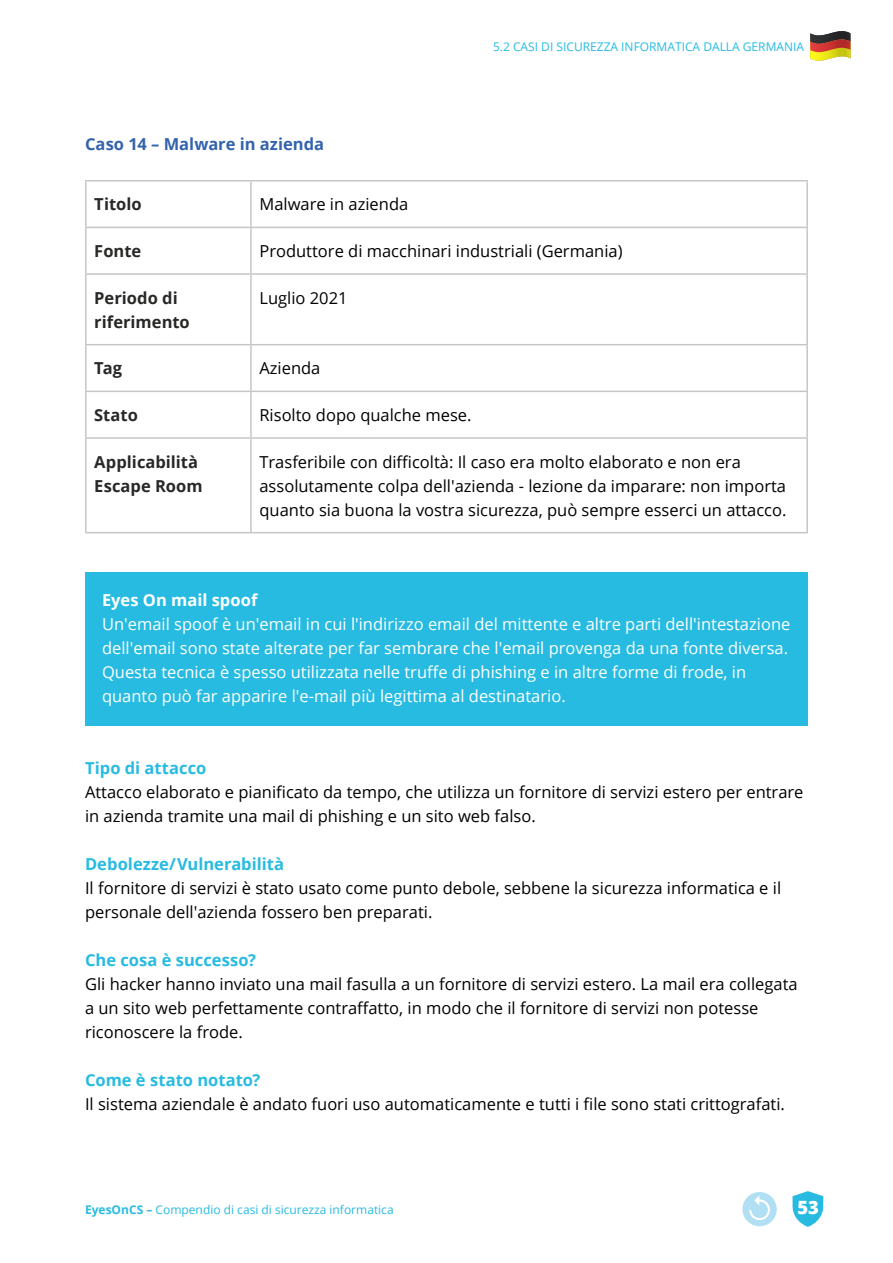
<style>
.page{position:relative;width:893px;height:1263px;background:#fff}
.page>*{position:absolute;margin:0;border:0;box-sizing:border-box;transform-origin:0 0}
.t1{font:800 18.3px "Open Sans";color:#fff}
.t2{font:16.5px/24px "Open Sans";color:#000}
.t3{font:16.5px/24px "Open Sans";color:#fff}
.t4{font:700 16.5px "Open Sans";color:#27bbe2}
.t5{font:700 16.5px/24px "Open Sans";color:#282827}
.t6{font:700 16.5px "Open Sans";color:#3363ac}
.t7{font:700 16.5px "Open Sans";color:#fff}
.t8{font:12px "Open Sans";color:#27bbe2}
.s1{font-weight:700}
</style>
<div class="page">
<div style="left:85px;top:573px;width:723px;height:153px;background:#27bbe2"></div>
<div style="left:742px;top:1192px;width:35px;height:34px;background:#b1dff3;border-radius:50%"></div>
<svg style="left:749px;top:1195px;width:21px;height:25px"></svg>
<svg style="left:792px;top:1191px;width:32px;height:36px"></svg>
<img style="left:810px;top:31px;width:40px;height:8px">
<img style="left:810px;top:52px;width:40px;height:9px">
<img style="left:810px;top:39px;width:40px;height:13px">
<hr style="left:85px;top:180px;width:166px;height:2px;background:#c6c6c6">
<hr style="left:85px;top:181px;width:2px;height:46px;background:#c6c6c6">
<hr style="left:251px;top:180px;width:557px;height:2px;background:#c6c6c6">
<hr style="left:250px;top:181px;width:2px;height:46px;background:#c6c6c6">
<hr style="left:806px;top:181px;width:2px;height:46px;background:#c6c6c6">
<hr style="left:85px;top:227px;width:166px;height:1px;background:#c6c6c6">
<hr style="left:85px;top:228px;width:2px;height:45px;background:#c6c6c6">
<hr style="left:251px;top:227px;width:557px;height:1px;background:#c6c6c6">
<hr style="left:250px;top:228px;width:2px;height:45px;background:#c6c6c6">
<hr style="left:806px;top:228px;width:2px;height:45px;background:#c6c6c6">
<hr style="left:85px;top:273px;width:166px;height:2px;background:#c6c6c6">
<hr style="left:85px;top:275px;width:2px;height:69px;background:#c6c6c6">
<hr style="left:251px;top:273px;width:557px;height:2px;background:#c6c6c6">
<hr style="left:250px;top:275px;width:2px;height:69px;background:#c6c6c6">
<hr style="left:806px;top:275px;width:2px;height:69px;background:#c6c6c6">
<hr style="left:85px;top:344px;width:166px;height:1px;background:#c6c6c6">
<hr style="left:85px;top:345px;width:2px;height:46px;background:#c6c6c6">
<hr style="left:251px;top:344px;width:557px;height:1px;background:#c6c6c6">
<hr style="left:250px;top:345px;width:2px;height:46px;background:#c6c6c6">
<hr style="left:806px;top:345px;width:2px;height:46px;background:#c6c6c6">
<hr style="left:85px;top:391px;width:166px;height:1px;background:#c6c6c6">
<hr style="left:85px;top:392px;width:2px;height:45px;background:#c6c6c6">
<hr style="left:251px;top:391px;width:557px;height:1px;background:#c6c6c6">
<hr style="left:250px;top:392px;width:2px;height:45px;background:#c6c6c6">
<hr style="left:806px;top:392px;width:2px;height:45px;background:#c6c6c6">
<hr style="left:85px;top:437px;width:166px;height:2px;background:#c6c6c6">
<hr style="left:85px;top:439px;width:2px;height:93px;background:#c6c6c6">
<hr style="left:251px;top:437px;width:557px;height:2px;background:#c6c6c6">
<hr style="left:250px;top:439px;width:2px;height:93px;background:#c6c6c6">
<hr style="left:806px;top:439px;width:2px;height:93px;background:#c6c6c6">
<hr style="left:85px;top:532px;width:166px;height:1px;background:#c6c6c6">
<hr style="left:251px;top:532px;width:557px;height:1px;background:#c6c6c6">
<p class="t6" style="left:85px;top:132px;width:241px">Caso 14 – Malware in azienda</p>
<p class="t8" style="left:493px;top:38px;width:313px">5.2 CASI DI SICUREZZA INFORMATICA DALLA GERMANIA</p>
<p class="t5" style="left:94px;top:192px;width:49px">Titolo</p>
<p class="t2" style="left:259px;top:192px;width:150px">Malware in azienda</p>
<p class="t5" style="left:94px;top:239px;width:48px">Fonte</p>
<p class="t2" style="left:259px;top:239px;width:365px">Produttore di macchinari industriali (Germania)</p>
<p class="t5" style="left:94px;top:285px;width:97px">Periodo di riferimento</p>
<p class="t2" style="left:259px;top:285px;width:90px">Luglio 2021</p>
<p class="t5" style="left:94px;top:356px;width:29px">Tag</p>
<p class="t2" style="left:259px;top:356px;width:63px">Azienda</p>
<p class="t5" style="left:94px;top:403px;width:45px">Stato</p>
<p class="t2" style="left:259px;top:403px;width:214px">Risolto dopo qualche mese.</p>
<p class="t5" style="left:94px;top:449px;width:110px">Applicabilità<br>Escape Room</p>
<p class="t2" style="left:259px;top:449px;width:528px">Trasferibile con difficoltà: Il caso era molto elaborato e non era assolutamente colpa dell'azienda - lezione da imparare: non importa quanto sia buona la vostra sicurezza, può sempre esserci un attacco.</p>
<p class="t7" style="left:102px;top:588px;width:157px">Eyes On mail spoof</p>
<p class="t3" style="left:102px;top:612px;width:690px">Un'email spoof è un'email in cui l'indirizzo email del mittente e altre parti dell'intestazione dell'email sono state alterate per far sembrare che l'email provenga da una fonte diversa.<br>Questa tecnica è spesso utilizzata nelle truffe di phishing e in altre forme di frode, in quanto può far apparire l'e-mail più legittima al destinatario.</p>
<p class="t4" style="left:85px;top:756px;width:123px">Tipo di attacco</p>
<p class="t2" style="left:85px;top:780px;width:720px">Attacco elaborato e pianificato da tempo, che utilizza un fornitore di servizi estero per entrare in azienda tramite una mail di phishing e un sito web falso.</p>
<p class="t4" style="left:85px;top:852px;width:201px">Debolezze/Vulnerabilità</p>
<p class="t2" style="left:85px;top:876px;width:698px">Il fornitore di servizi è stato usato come punto debole, sebbene la sicurezza informatica e il personale dell'azienda fossero ben preparati.</p>
<p class="t4" style="left:85px;top:948px;width:173px">Che cosa è successo?</p>
<p class="t2" style="left:85px;top:972px;width:714px">Gli hacker hanno inviato una mail fasulla a un fornitore di servizi estero. La mail era collegata a un sito web perfettamente contraffatto, in modo che il fornitore di servizi non potesse riconoscere la frode.</p>
<p class="t4" style="left:85px;top:1068px;width:177px">Come è stato notato?</p>
<p class="t2" style="left:85px;top:1092px;width:701px">Il sistema aziendale è andato fuori uso automaticamente e tutti i file sono stati crittografati.</p>
<p class="t8" style="left:85px;top:1202px;width:310px"><span class="s1">EyesOnCS –</span> Compendio di casi di sicurezza informatica</p>
<p class="t1" style="left:797px;top:1193px;width:23px">53</p>
</div>
